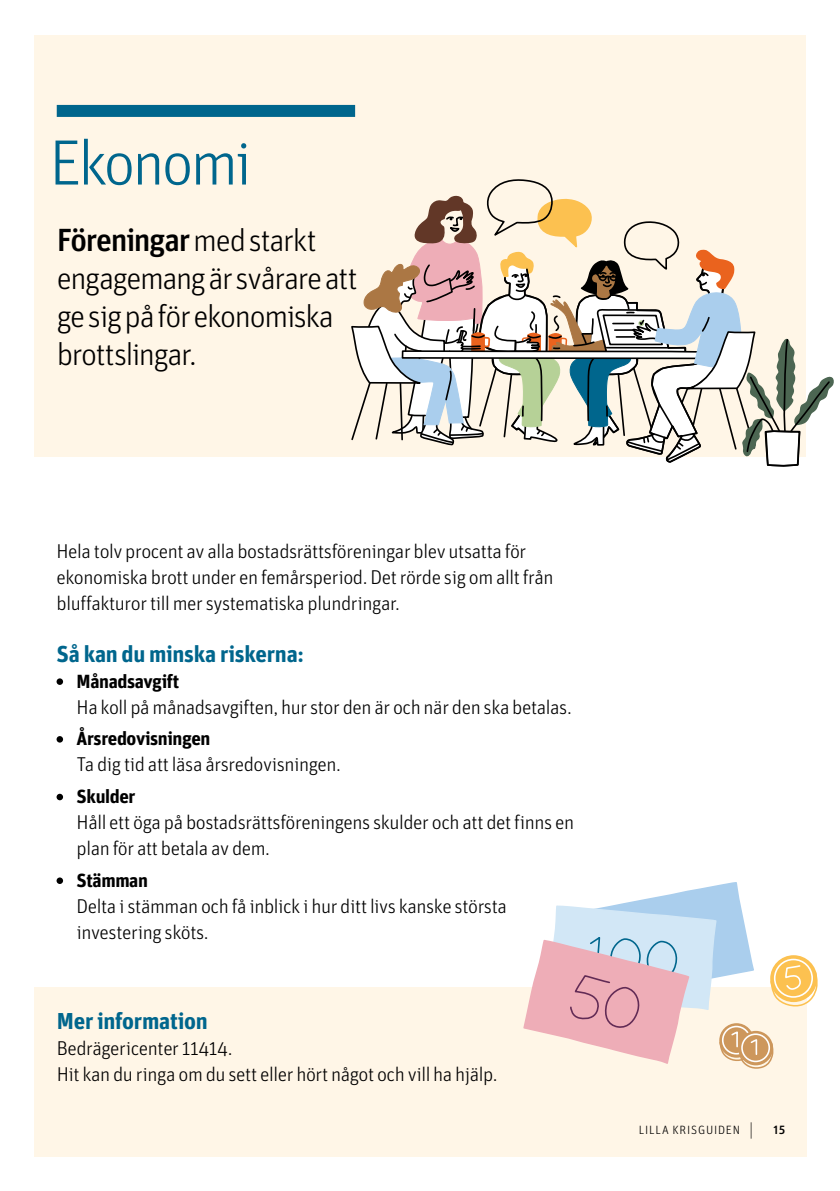
<style>
.page{position:relative;width:840px;height:1191px;background:#fff}
.page>*{position:absolute;margin:0;border:0;box-sizing:border-box;transform-origin:0 0}
.t1{font:300 64px "Unit OTRB";letter-spacing:-.05em;color:#00668d}
.t2{font:300 32px/38px "Unit OTRB";letter-spacing:-.045em;color:#000}
.t3{font:32px "Unit OTRB1 Medi";letter-spacing:-.045em;color:#000}
.t4{font:700 23px "Unit OTRB";letter-spacing:-.01em;color:#00668d}
.t5{font:300 20px/26px "Unit OTRB";letter-spacing:-.02em;color:#000}
.t6{font:700 19px "Unit OTRB";letter-spacing:-.02em;color:#000}
.t7{font:300 12px "Unit OTRB";letter-spacing:.065em;color:#000}
.s1{font-family:"Unit OTRB";font-weight:300}
.s2{font-size:18px}
.s3{font-family:"Unit OTRB1 Medi";font-weight:400}
</style>
<div class="page">
<div style="left:34px;top:35px;width:771px;height:421px;background:#fff6e7"></div>
<svg style="left:349px;top:177px;width:485px;height:290px"></svg>
<div style="left:57px;top:105px;width:298px;height:12px;background:#00668d"></div>
<div style="left:56px;top:678px;width:7px;height:7px;background:#000;border-radius:50%"></div>
<div style="left:56px;top:736px;width:7px;height:6px;background:#000;border-radius:50%"></div>
<div style="left:56px;top:793px;width:7px;height:7px;background:#000;border-radius:50%"></div>
<div style="left:56px;top:877px;width:7px;height:7px;background:#000;border-radius:50%"></div>
<div style="left:34px;top:987px;width:772px;height:170px;background:#fff6e7"></div>
<svg style="left:523px;top:882px;width:295px;height:187px"></svg>
<h1 class="t1" style="left:49px;top:125px;width:204px">Ekonomi</h1>
<h2 class="t3" style="left:57px;top:220px;width:261px">Föreningar <span class="s1">med starkt</span></h2>
<h2 class="t2" style="left:57px;top:259px;width:302px">engagemang är svårare att ge sig på för ekonomiska brottslingar.</h2>
<p class="t5" style="left:56px;top:538px;width:498px">Hela tolv procent av alla bostadsrättsföreningar blev utsatta för ekonomiska brott under en femårsperiod. Det rörde sig om allt från bluffakturor till mer systematiska plundringar.</p>
<p class="t4" style="left:56px;top:639px;width:249px">Så kan du minska riskerna:</p>
<p class="t6" style="left:76px;top:669px;width:104px">Månadsavgift</p>
<p class="t5" style="left:76px;top:694px;width:496px">Ha koll på månadsavgiften, hur stor den är och när den ska betalas.</p>
<p class="t6" style="left:76px;top:726px;width:135px">Årsredovisningen</p>
<p class="t5" style="left:76px;top:751px;width:266px">Ta dig tid att läsa årsredovisningen.</p>
<p class="t6" style="left:76px;top:784px;width:60px">Skulder</p>
<p class="t5" style="left:76px;top:809px;width:498px">Håll ett öga på bostadsrättsföreningens skulder och att det finns en plan för att betala av dem.</p>
<p class="t6" style="left:76px;top:868px;width:73px">Stämman</p>
<p class="t5" style="left:76px;top:893px;width:431px">Delta i stämman och få inblick i hur ditt livs kanske största investering sköts.</p>
<p class="t4" style="left:57px;top:1005px;width:152px">Mer information</p>
<p class="t5" style="left:57px;top:1034px;width:442px">Bedrägericenter 11414.<br>Hit kan du ringa om du sett eller hört något och vill ha hjälp.</p>
<p class="t7" style="left:638px;top:1123px;width:148px">LILLA KRISGUIDEN <span class="s2">|</span> <span class="s3">15</span></p>
</div>
